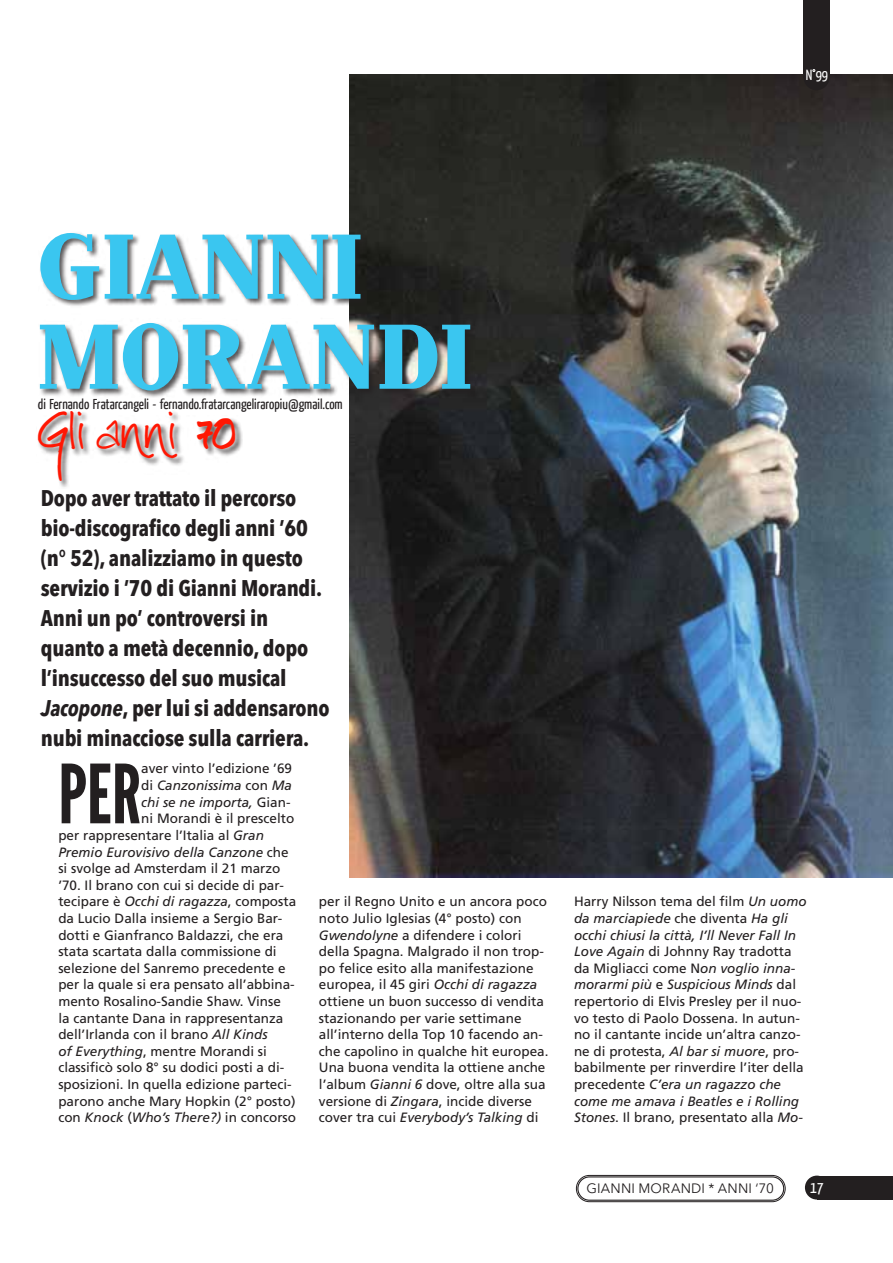
<style>
.page{position:relative;width:893px;height:1263px;background:#fff}
.page>*{position:absolute;margin:0;border:0;box-sizing:border-box;transform-origin:0 0}
.t1{font:500 91.5px/90px "John Hancock CP";color:#3ac6f0}
.t2{font:81.3px "League Gothic";color:#231f20}
.t3{font:42px "harrison";color:#ff1703}
.t4{font:700 condensed 22.5px/30px "Avenir Next LT Pro";letter-spacing:-.01em;color:#231f20}
.t5{font:16.5px "Yanone Kaffeesatz";color:#fff}
.t6{font:14.85px "Yanone Kaffeesatz";color:#fff}
.t7{font:14.4px "Yanone Kaffeesatz";color:#231f20}
.t8{font:13.5px/16.6px "Frutiger";color:#231f20}
.t9{font:italic 13.5px "Frutiger";color:#231f20}
.t10{font:13.5px "Avenir Next LT Pro";letter-spacing:.015em;color:#231f20}
.s1{font-style:italic}
.s2{font-style:normal}
</style>
<div class="page">
<img style="left:349px;top:74px;width:544px;height:803px">
<div style="left:576px;top:1175px;width:209px;height:27px;border:1px solid #231f20;border-radius:13px"></div>
<div style="left:577px;top:1176px;width:207px;height:25px;border:1px solid #231f20;border-radius:12px"></div>
<div style="left:805px;top:1175px;width:24px;height:24px;background:#231f20;border-radius:50%"></div>
<div style="left:803px;top:64px;width:26px;height:26px;background:#231f20;border-radius:50%"></div>
<div style="left:803px;top:0;width:26px;height:78px;background:#231f20"></div>
<div style="left:817px;top:1175px;width:76px;height:24px;background:#231f20"></div>
<div style="left:38px;top:231px;width:440px;height:167px;background:#231f20;opacity:.75"></div>
<div style="left:37px;top:410px;width:206px;height:79px;background:#231f20;opacity:.75"></div>
<p class="t6" style="left:806px;top:65px;width:24px">N 99</p>
<h1 class="t1" style="left:38px;top:221px;width:436px">GIANNI<br>MORANDI</h1>
<h3 class="t3" style="left:38px;top:411px;width:196px">Gli anni ‘70</h3>
<p class="t4" style="left:41px;top:482px;width:290px">Dopo aver trattato il percorso bio-discografico degli anni ’60 (n° 52), analizziamo in questo servizio i ’70 di Gianni Morandi.<br>Anni un po’ controversi in quanto a metà decennio, dopo l’insuccesso del suo musical<br><span class="s1">Jacopone</span>, per lui si addensarono nubi minacciose sulla carriera.</p>
<p class="t7" style="left:38px;top:394px;width:306px">di Fernando Fratarcangeli - fernando.fratarcangeliraropiu@gmail.com</p>
<h2 class="t2" style="left:58px;top:746px;width:84px">PER</h2>
<p class="t8" style="left:141px;top:760px;width:152px">aver vinto l’edizione ’69</p>
<p class="t9" style="left:141px;top:777px;width:152px"><span class="s2">di</span> Canzonissima <span class="s2">con</span> Ma</p>
<p class="t9" style="left:141px;top:794px;width:151px">chi se ne importa, <span class="s2">Gian-</span></p>
<p class="t8" style="left:141px;top:810px;width:155px">ni Morandi è il prescelto</p>
<p class="t8" style="left:58px;top:827px;width:207px">per rappresentare l’Italia al <span class="s1">Gran</span></p>
<p class="t9" style="left:58px;top:844px;width:232px">Premio Eurovisivo della Canzone <span class="s2">che</span></p>
<p class="t8" style="left:58px;top:860px;width:224px">si svolge ad Amsterdam il 21 marzo</p>
<p class="t8" style="left:58px;top:876px;width:227px">’70. Il brano con cui si decide di par-</p>
<p class="t8" style="left:58px;top:893px;width:239px">tecipare è <span class="s1">Occhi di ragazza</span>, composta</p>
<p class="t8" style="left:58px;top:910px;width:226px">da Lucio Dalla insieme a Sergio Bar-</p>
<p class="t8" style="left:58px;top:926px;width:227px">dotti e Gianfranco Baldazzi, che era</p>
<p class="t8" style="left:58px;top:943px;width:220px">stata scartata dalla commissione di</p>
<p class="t8" style="left:58px;top:960px;width:229px">selezione del Sanremo precedente e</p>
<p class="t8" style="left:58px;top:976px;width:238px">per la quale si era pensato all’abbina-</p>
<p class="t8" style="left:58px;top:993px;width:224px">mento Rosalino-Sandie Shaw. Vinse</p>
<p class="t8" style="left:58px;top:1009px;width:227px">la cantante Dana in rappresentanza</p>
<p class="t8" style="left:58px;top:1026px;width:211px">dell’Irlanda con il brano <span class="s1">All Kinds</span></p>
<p class="t8" style="left:58px;top:1043px;width:210px"><span class="s1">of Everything</span>, mentre Morandi si</p>
<p class="t8" style="left:58px;top:1059px;width:227px">classificò solo 8° su dodici posti a di-</p>
<p class="t8" style="left:58px;top:1076px;width:235px">sposizioni. In quella edizione parteci-</p>
<p class="t8" style="left:58px;top:1092px;width:239px">parono anche Mary Hopkin (2° posto)</p>
<p class="t9" style="left:58px;top:1110px;width:239px"><span class="s2">con</span> Knock <span class="s2">(</span>Who’s There?) <span class="s2">in concorso</span></p>
<p class="t8" style="left:319px;top:893px;width:231px">per il Regno Unito e un ancora poco noto Julio Iglesias (4° posto) con <span class="s1">Gwendolyne</span> a difendere i colori della Spagna. Malgrado il non trop&shy;po felice esito alla manifestazione europea, il 45 giri <span class="s1">Occhi di ragazza </span>ottiene un buon successo di vendita stazionando per varie settimane all’interno della Top 10 facendo an&shy;che capolino in qualche hit europea.<br>Una buona vendita la ottiene anche l’album <span class="s1">Gianni 6</span> dove, oltre alla sua versione di <span class="s1">Zingara</span>, incide diverse cover tra cui <span class="s1">Everybody’s Talking</span> di</p>
<p class="t8" style="left:574px;top:893px;width:234px">Harry Nilsson tema del film <span class="s1">Un uomo da marciapiede</span> che diventa <span class="s1">Ha gli occhi chiusi la città, I’ll Never Fall In Love Again</span> di Johnny Ray tradotta da Migliacci come N<span class="s1">on voglio inna&shy;morarmi più</span> e <span class="s1">Suspicious Minds</span> dal repertorio di Elvis Presley per il nuo&shy;vo testo di Paolo Dossena. In autun&shy;no il cantante incide un’altra canzo&shy;ne di protesta, <span class="s1">Al bar si muore</span>, pro&shy;babilmente per rinverdire l’iter della precedente <span class="s1">C’era un ragazzo che come me amava i Beatles e i Rolling Stones</span>. Il brano, presentato alla <span class="s1">Mo-</span></p>
<p class="t10" style="left:586px;top:1180px;width:189px">GIANNI MORANDI * ANNI ‘70</p>
<p class="t5" style="left:810px;top:1177px;width:15px">17</p>
</div>
